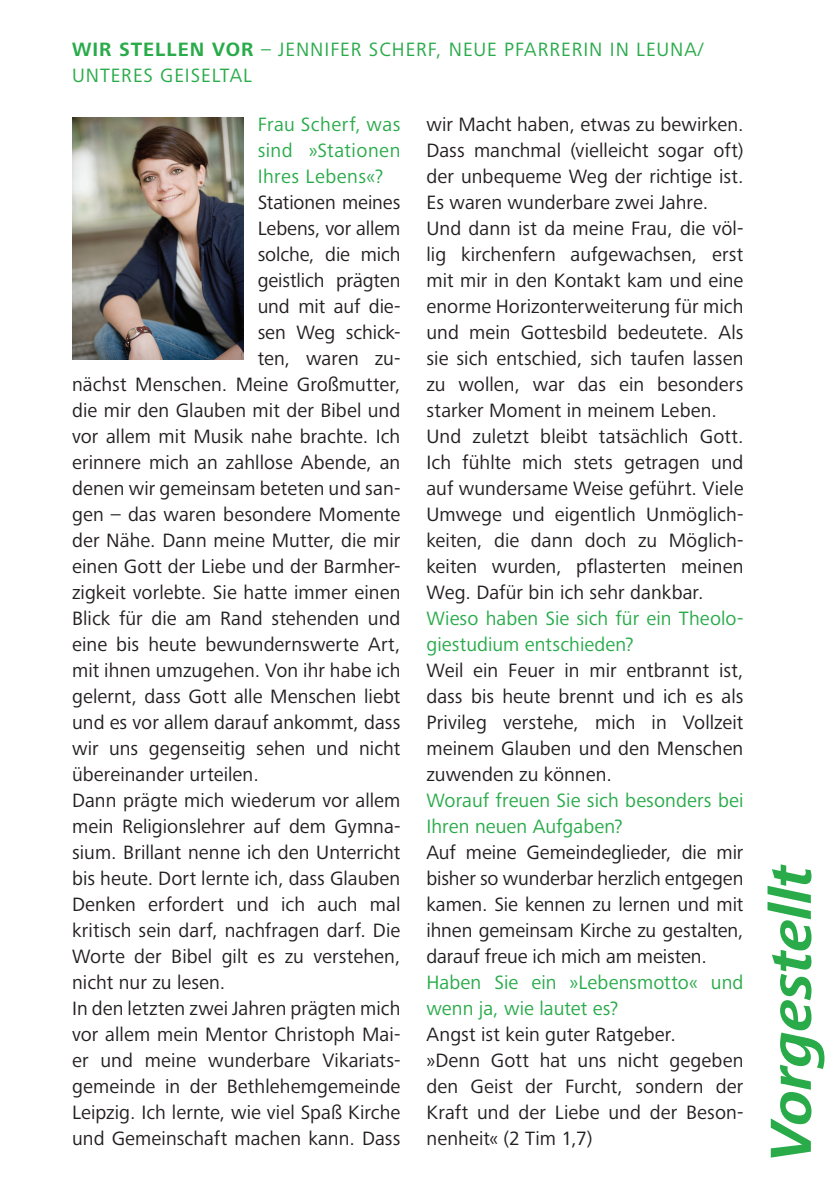
<style>
.page{position:relative;width:840px;height:1191px;background:#fff}
.page>*{position:absolute;margin:0;border:0;box-sizing:border-box;transform-origin:0 0}
.t1{font:italic 700 60px "Frutiger Next Pro";letter-spacing:-.005em;color:#29ab4a}
.t2{font:20px/26px "Frutiger Next Pro";letter-spacing:.005em;color:#231f20}
.t3{font:20px/26px "Frutiger Next Pro";letter-spacing:.01em;color:#29ab4a}
.t4{font:20px/26px "Frutiger Next Pro";letter-spacing:.05em;color:#29ab4a}
.s1{font-weight:700}
</style>
<div class="page">
<img style="left:72px;top:118px;width:171px;height:241px">
<p class="t4" style="left:72px;top:37px;width:632px"><span class="s1">WIR STELLEN VOR</span> – JENNIFER SCHERF, NEUE PFARRERIN IN LEUNA/<br>UNTERES GEISELTAL</p>
<p class="t3" style="left:257px;top:111px;width:144px;text-align:justify">Frau Scherf, was sind »Stationen Ihres Lebens«?</p>
<p class="t2" style="left:257px;top:189px;width:144px">Stationen meines</p>
<p class="t2" style="left:257px;top:215px;width:144px">Lebens, vor allem</p>
<p class="t2" style="left:257px;top:241px;width:144px">solche, die mich</p>
<p class="t2" style="left:257px;top:267px;width:144px">geistlich prägten</p>
<p class="t2" style="left:257px;top:293px;width:144px">und mit auf die-</p>
<p class="t2" style="left:257px;top:319px;width:144px">sen Weg schick-</p>
<p class="t2" style="left:257px;top:345px;width:144px">ten, waren zu-</p>
<p class="t2" style="left:72px;top:371px;width:330px">nächst Menschen. Meine Großmutter,</p>
<p class="t2" style="left:72px;top:397px;width:329px">die mir den Glauben mit der Bibel und</p>
<p class="t2" style="left:72px;top:423px;width:329px">vor allem mit Musik nahe brachte. Ich</p>
<p class="t2" style="left:72px;top:449px;width:329px">erinnere mich an zahllose Abende, an</p>
<p class="t2" style="left:72px;top:475px;width:330px">denen wir gemeinsam beteten und san-</p>
<p class="t2" style="left:72px;top:501px;width:330px">gen – das waren besondere Momente</p>
<p class="t2" style="left:72px;top:527px;width:329px">der Nähe. Dann meine Mutter, die mir</p>
<p class="t2" style="left:72px;top:553px;width:330px">einen Gott der Liebe und der Barmher-</p>
<p class="t2" style="left:72px;top:579px;width:330px">zigkeit vorlebte. Sie hatte immer einen</p>
<p class="t2" style="left:72px;top:605px;width:329px">Blick für die am Rand stehenden und</p>
<p class="t2" style="left:72px;top:631px;width:329px">eine bis heute bewundernswerte Art,</p>
<p class="t2" style="left:72px;top:657px;width:330px">mit ihnen umzugehen. Von ihr habe ich</p>
<p class="t2" style="left:72px;top:683px;width:330px">gelernt, dass Gott alle Menschen liebt</p>
<p class="t2" style="left:72px;top:709px;width:330px">und es vor allem darauf ankommt, dass</p>
<p class="t2" style="left:72px;top:735px;width:330px">wir uns gegenseitig sehen und nicht</p>
<p class="t2" style="left:72px;top:761px;width:188px">übereinander urteilen.</p>
<p class="t2" style="left:72px;top:787px;width:329px">Dann prägte mich wiederum vor allem</p>
<p class="t2" style="left:72px;top:813px;width:329px">mein Religionslehrer auf dem Gymna-</p>
<p class="t2" style="left:72px;top:839px;width:330px">sium. Brillant nenne ich den Unterricht</p>
<p class="t2" style="left:72px;top:865px;width:329px">bis heute. Dort lernte ich, dass Glauben</p>
<p class="t2" style="left:72px;top:891px;width:330px">Denken erfordert und ich auch mal</p>
<p class="t2" style="left:72px;top:917px;width:330px">kritisch sein darf, nachfragen darf. Die</p>
<p class="t2" style="left:72px;top:943px;width:329px">Worte der Bibel gilt es zu verstehen,</p>
<p class="t2" style="left:72px;top:969px;width:155px">nicht nur zu lesen.</p>
<p class="t2" style="left:72px;top:995px;width:330px">In den letzten zwei Jahren prägten mich</p>
<p class="t2" style="left:72px;top:1021px;width:330px">vor allem mein Mentor Christoph Mai-</p>
<p class="t2" style="left:72px;top:1047px;width:329px">er und meine wunderbare Vikariats-</p>
<p class="t2" style="left:72px;top:1073px;width:330px">gemeinde in der Bethlehemgemeinde</p>
<p class="t2" style="left:72px;top:1099px;width:330px">Leipzig. Ich lernte, wie viel Spaß Kirche</p>
<p class="t2" style="left:72px;top:1125px;width:330px">und Gemeinschaft machen kann. Dass</p>
<p class="t2" style="left:426px;top:111px;width:318px">wir Macht haben, etwas zu bewirken.<br>Dass manchmal (vielleicht sogar oft) der unbequeme Weg der richtige ist.<br>Es waren wunderbare zwei Jahre.<br>Und dann ist da meine Frau, die völ&shy;lig kirchenfern aufgewachsen, erst mit mir in den Kontakt kam und eine enorme Horizonterweiterung für mich und mein Gottesbild bedeutete. Als sie sich entschied, sich taufen lassen zu wollen, war das ein besonders starker Moment in meinem Leben.<br>Und zuletzt bleibt tatsächlich Gott.<br>Ich fühlte mich stets getragen und auf wundersame Weise geführt. Viele Umwege und eigentlich Unmöglich&shy;keiten, die dann doch zu Möglich&shy;keiten wurden, pflasterten meinen Weg. Dafür bin ich sehr dankbar.</p>
<p class="t3" style="left:426px;top:605px;width:318px">Wieso haben Sie sich für ein Theolo&shy;giestudium entschieden?</p>
<p class="t2" style="left:426px;top:657px;width:318px;text-align:justify">Weil ein Feuer in mir entbrannt ist, dass bis heute brennt und ich es als Privileg verstehe, mich in Vollzeit meinem Glauben und den Menschen zuwenden zu können.</p>
<p class="t3" style="left:426px;top:787px;width:318px">Worauf freuen Sie sich besonders bei<br>Ihren neuen Aufgaben?</p>
<p class="t2" style="left:426px;top:839px;width:318px;text-align:justify">Auf meine Gemeindeglieder, die mir bisher so wunderbar herzlich entgegen kamen. Sie kennen zu lernen und mit ihnen gemeinsam Kirche zu gestalten, darauf freue ich mich am meisten.</p>
<p class="t3" style="left:426px;top:969px;width:318px">Haben Sie ein »Lebensmotto« und wenn ja, wie lautet es?</p>
<p class="t2" style="left:426px;top:1021px;width:318px">Angst ist kein guter Ratgeber.<br>»Denn Gott hat uns nicht gegeben den Geist der Furcht, sondern der<br>Kraft und der Liebe und der Beson&shy;nenheit« (2 Tim 1,7)</p>
<h1 class="t1" style="left:756px;top:1161px;width:298px;rotate:-90deg">Vorgestellt</h1>
</div>
